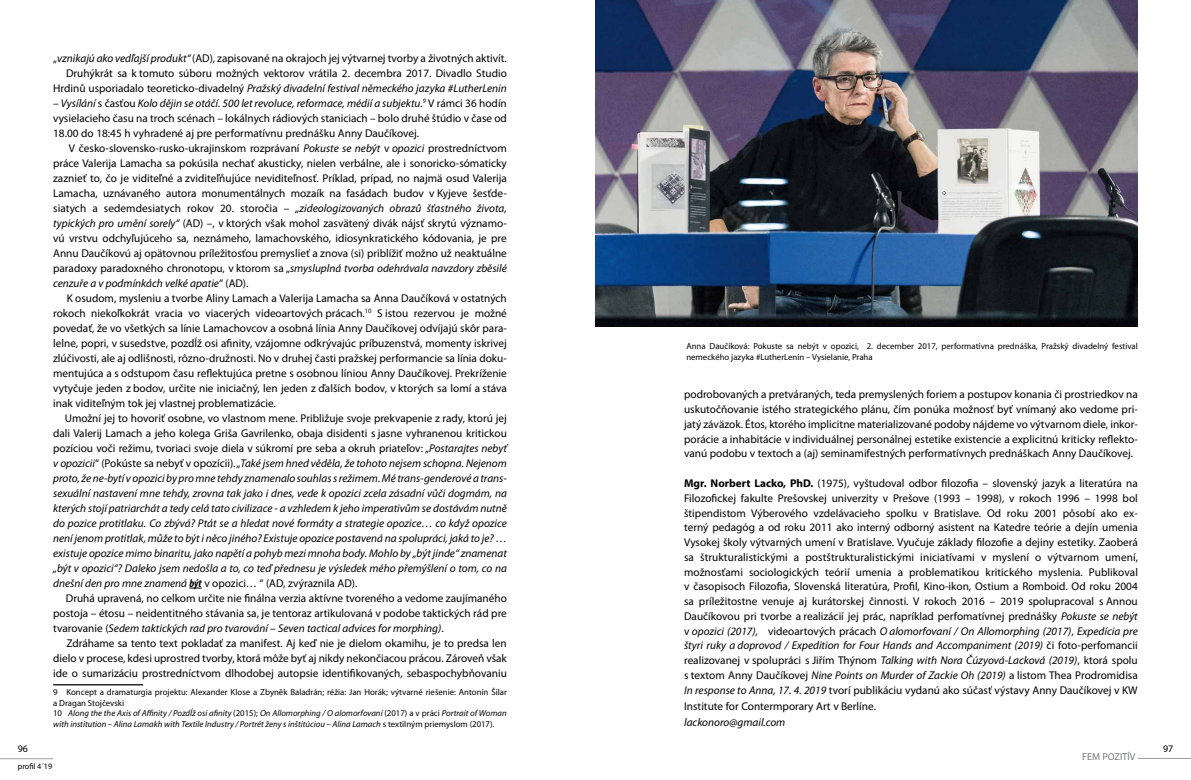
<style>
.page{position:relative;width:1191px;height:780px;background:#fff}
.page>*{position:absolute;margin:0;border:0;box-sizing:border-box;transform-origin:0 0}
.t1{font:11.25px/15px "Myriad Pro";color:#000;text-align:justify}
.t2{font:italic 11.25px/15px "Myriad Pro";color:#000;text-align:justify}
.t3{font:10px "Myriad Pro";color:#77787a}
.t4{font:10px "Myriad Pro";color:#000}
.t5{font:8.75px/10.5px "Myriad Pro";color:#000}
.t6{font:8.12px "Myriad Pro";color:#000}
.s1{font-style:italic}
.s2{font-style:normal}
.s3{font-weight:700;font-stretch:condensed}
.s4{font-weight:700}
</style>
<div class="page">
<hr style="left:0;top:758px;width:53px;height:1px;background:#9c9e9f">
<hr style="left:1137px;top:758px;width:54px;height:1px;background:#9c9e9f">
<svg style="left:189px;top:587px;width:13px;height:1px"></svg>
<hr style="left:53px;top:684px;width:90px;height:1px;background:#000">
<img style="left:595px;top:0;width:542px;height:327px">
<p class="t1" style="left:53px;top:51px;width:455px;text-align:right">„<span class="s1">vznikajú ako vedľajší produkt“</span> (AD), zapisované na okrajoch jej výtvarnej tvorby a životných aktivít.<br>Druhýkrát sa k tomuto súboru možných vektorov vrátila 2. decembra 2017. Divadlo Studio<br>Hrdinů usporiadalo teoreticko-divadelný <span class="s1">Pražský divadelní festival německého jazyka #LutherLenin</span></p>
<p class="t1" style="left:53px;top:96px;width:455px"><span class="s1">– Vysílání</span> s časťou <span class="s1">Kolo dějin se otáčí. 500 let revoluce, reformace, médií a subjektu.</span><sup>9</sup> V rámci 36 hodín vysielacieho času na troch scénach – lokálnych rádiových staniciach – bolo druhé štúdio v čase od 18.00 do 18:45 h vyhradené aj pre performatívnu prednášku Anny Daučíkovej.</p>
<p class="t1" style="left:53px;top:141px;width:455px;text-indent:16px">V česko-slovensko-rusko-ukrajinskom rozprávaní <span class="s1">Pokuste se nebýt</span> v <span class="s1">opozici</span> prostredníctvom práce Valerija Lamacha sa pokúsila nechať akusticky, nielen verbálne, ale i sonoricko-sómaticky zaznieť to, čo je viditeľné a zviditeľňujúce neviditeľnosť. Príklad, prípad, no najmä osud Valerija Lamacha, uznávaného autora monumentálnych mozaík na fasádach budov v Kyjeve šesťde&shy;siatych a sedemdesiatych rokov 20. storočia – <span class="s1">„zideologizovaných obrazů šťastného života, typických pro umění sorely“</span> (AD) –, v ktorých však mohol zasvätený divák nájsť skrytú významo&shy;vú vrstvu odchyľujúceho sa, neznámeho, lamachovského, idiosynkratického kódovania, je pre Annu Daučíkovú aj opätovnou príležitosťou premyslieť a znova (si) priblížiť možno už neaktuálne paradoxy paradoxného chronotopu, v ktorom sa „<span class="s1">smysluplná tvorba odehrávala navzdory zběsilé cenzuře a v podmínkách velké apatie</span>“ (AD).</p>
<p class="t1" style="left:53px;top:290px;width:455px;text-indent:14px">K osudom, mysleniu a tvorbe Aliny Lamach a Valerija Lamacha sa Anna Daučíková v ostatných rokoch niekoľkokrát vracia vo viacerých videoartových prácach.<sup>10</sup> S istou rezervou je možné povedať, že vo všetkých sa línie Lamachovcov a osobná línia Anny Daučíkovej odvíjajú skôr para&shy;lelne, popri, v susedstve, pozdĺž osi afinity, vzájomne odkrývajúc príbuzenstvá, momenty iskrivej zlúčivosti, ale aj odlišnosti, rôzno-družnosti. No v druhej časti pražskej performancie sa línia doku&shy;mentujúca a s odstupom času reflektujúca pretne s osobnou líniou Anny Daučíkovej. Prekríženie vytyčuje jeden z bodov, určite nie iniciačný, len jeden z ďalších bodov, v ktorých sa lomí a stáva inak viditeľným tok jej vlastnej problematizácie.</p>
<p class="t2" style="left:53px;top:411px;width:455px;text-indent:12px"><span class="s2">Umožní jej to hovoriť osobne, vo vlastnom mene. Približuje svoje prekvapenie z rady, ktorú jej dali Valerij Lamach a jeho kolega Griša Gavrilenko, obaja disidenti s jasne vyhranenou kritickou pozíciou voči režimu, tvoriaci svoje diela v súkromí pre seba a okruh priateľov: „</span>Postarajtes nebyť v opozicii<span class="s2">“ (Pokúste sa nebyť v opozícii). „</span>Také jsem hned věděla, že tohoto nejsem schopna. Nejenom proto, že ne-bytí v opozici by pro mne tehdy znamenalo souhlas s režimem. Mé trans-genderové a trans&shy;sexuální nastavení mne tehdy, zrovna tak jako i dnes, vede k opozici zcela zásadní vůči dogmám, na kterých stojí patriarchát a tedy celá tato civilizace - a vzhledem k jeho imperativům se dostávám nutně do pozice protitlaku. Co zbývá? Ptát se a hledat nové formáty a strategie opozice… co když opozice není jenom protitlak, může to být i něco jiného? Existuje opozice postavená na spolupráci, jaká to je? … existuje opozice mimo binaritu, jako napětí a pohyb mezi mnoha body. Mohlo by „být jinde“ znamenat „být v opozici“? Daleko jsem nedošla a to, co teď přednesu je výsledek mého přemýšlení o tom, co na dnešní den pro mne znamená <span class="s3">být</span> <span class="s2">v opozici</span>… <span class="s2">“ (AD, zvýraznila AD).</span></p>
<p class="t1" style="left:53px;top:590px;width:455px;text-indent:13px">Druhá upravená, no celkom určite nie finálna verzia aktívne tvoreného a vedome zaujímaného postoja – étosu – neidentitného stávania sa, je tentoraz artikulovaná v podobe taktických rád pre tvarovanie (<span class="s1">Sedem taktických rad pro tvarování – Seven tactical advices for morphing)</span>.</p>
<p class="t1" style="left:53px;top:635px;width:455px;text-indent:13px">Zdráhame sa tento text pokladať za manifest. Aj keď nie je dielom okamihu, je to predsa len dielo v procese, kdesi uprostred tvorby, ktorá môže byť aj nikdy nekončiacou prácou. Zároveň však ide o sumarizáciu prostredníctvom dlhodobej autopsie identifikovaných, sebaspochybňovaniu</p>
<p class="t5" style="left:53px;top:687px;width:455px">9 Koncept a dramaturgia projektu: Alexander Klose a Zbyněk Baladrán; réžia: Jan Horák; výtvarné riešenie: Antonín Šilar a Dragan Stojčevski<br>10 <span class="s1">Along the the Axis of Affinity / Pozdĺž osi afinity</span> (2015); <span class="s1">On Allomorphing / O alomorfovaní</span> (2017) a v práci <span class="s1">Portrait of Woman with institution – Alina Lamakh with Textile Industry / Portrét ženy s inštitúciou – Alina Lamach</span> s textilným priemyslom (2017).</p>
<p class="t5" style="left:686px;top:341px;width:453px">Anna Daučíková: Pokuste sa nebýt v opozici, 2. december 2017, performatívna prednáška, Pražský divadelný festival nemeckého jazyka #LutherLenin – Vysielanie, Praha</p>
<p class="t1" style="left:684px;top:387px;width:455px">podrobovaných a pretváraných, teda premyslených foriem a postupov konania či prostriedkov na uskutočňovanie istého strategického plánu, čím ponúka možnosť byť vnímaný ako vedome pri&shy;jatý záväzok. Étos, ktorého implicitne materializované podoby nájdeme vo výtvarnom diele, inkor&shy;porácie a inhabitácie v individuálnej personálnej estetike existencie a explicitnú kriticky reflekto&shy;vanú podobu v textoch a (aj) seminamifestných performatívnych prednáškach Anny Daučíkovej.</p>
<p class="t1" style="left:684px;top:476px;width:455px"><span class="s4">Mgr. Norbert Lacko, PhD.</span> (1975), vyštudoval odbor filozofia – slovenský jazyk a literatúra na Filozofickej fakulte Prešovskej univerzity v Prešove (1993 – 1998), v rokoch 1996 – 1998 bol štipendistom Výberového vzdelávacieho spolku v Bratislave. Od roku 2001 pôsobí ako ex&shy;terný pedagóg a od roku 2011 ako interný odborný asistent na Katedre teórie a dejín umenia Vysokej školy výtvarných umení v Bratislave. Vyučuje základy filozofie a dejiny estetiky. Zaoberá sa štrukturalistickými a postštrukturalistickými iniciatívami v myslení o výtvarnom umení, možnosťami sociologických teórií umenia a problematikou kritického myslenia. Publikoval v časopisoch Filozofia, Slovenská literatúra, Profil, Kino-ikon, Ostium a Romboid. Od roku 2004 sa príležitostne venuje aj kurátorskej činnosti. V rokoch 2016 – 2019 spolupracoval s Annou Daučíkovou pri tvorbe a realizácií jej prác, napríklad perfomatívnej prednášky <span class="s1">Pokuste se nebýt </span>v <span class="s1">opozici (2017),</span> videoartových prácach <span class="s1">O alomorfovaní / On Allomorphing (2017)</span>, <span class="s1">Expedícia pre štyri ruky a doprovod / Expedition for Four Hands and Accompaniment (2019)</span> či foto-perfomancii realizovanej v spolupráci s Jiřím Thýnom <span class="s1">Talking with Nora Čúzyová-Lacková (2019)</span>, ktorá spolu s textom Anny Daučíkovej <span class="s1">Nine Points on Murder of Zackie Oh (2019)</span> a listom Thea Prodromidisa <span class="s1">In response to Anna, 17. 4. 2019</span> tvorí publikáciu vydanú ako súčasť výstavy Anny Daučíkovej v KW</p>
<p class="t1" style="left:684px;top:698px;width:193px">Institute for Contermporary Art v Berlíne.</p>
<p class="t2" style="left:684px;top:714px;width:103px">lackonoro@gmail.com</p>
<p class="t4" style="left:18px;top:742px;width:12px">96</p>
<p class="t4" style="left:1163px;top:742px;width:12px">97</p>
<p class="t6" style="left:18px;top:761px;width:36px">profil 4´19</p>
<p class="t3" style="left:1082px;top:751px;width:55px">FEM POZITÍV</p>
</div>
